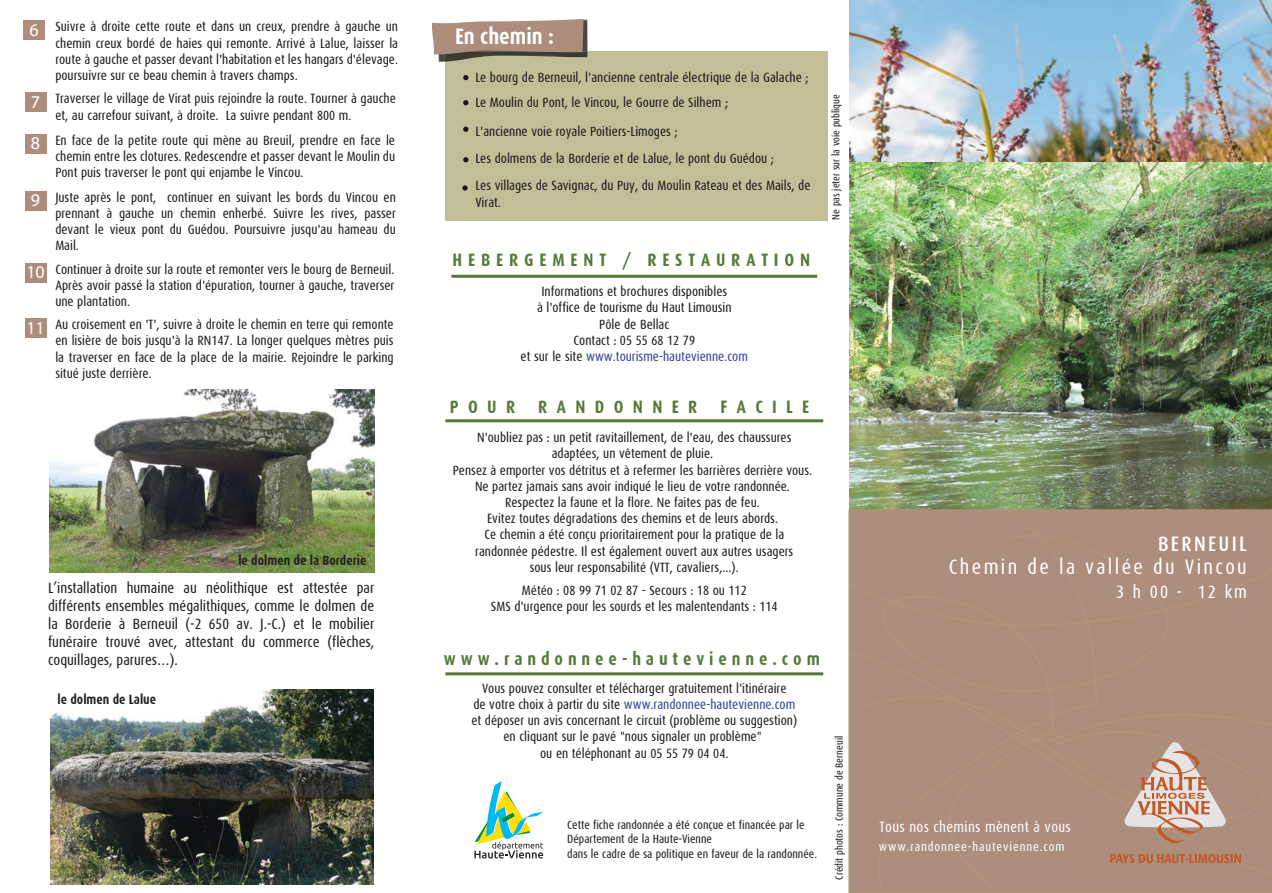
<style>
.page{position:relative;width:1272px;height:893px;background:#fff}
.page>*{position:absolute;margin:0;border:0;box-sizing:border-box;transform-origin:0 0}
.t1{font:700 22.5px "Dax Condensed";color:#fff}
.t2{font:21px "Dax Condensed";letter-spacing:.11em;color:#fff}
.t3{font:500 21px "Dax Condensed";letter-spacing:.11em;color:#fff}
.t4{font:700 18px "Dax Condensed";letter-spacing:.325em;color:#557937}
.t5{font:700 18px "Dax Condensed";letter-spacing:.27em;color:#557937}
.t6{font:700 18px "Dax Condensed";letter-spacing:.52em;color:#557937}
.t7{font:18px "Dax Condensed";color:#fff}
.t8{font:18px "Myriad";color:#fff}
.t9{font:15px/18px "Dax Condensed";color:#1a181c;text-align:justify}
.t10{font:15px "Dax Condensed";letter-spacing:.02em;color:#fff}
.t11{font:13.5px/16.2px "Dax Condensed";color:#1a181c;text-align:justify}
.t12{font:700 13.5px "Dax Condensed";color:#231f20}
.t13{font:12.75px "Dax Condensed";letter-spacing:.065em;color:#fff}
.t14{font:12px/14.4px "Dax Condensed";color:#1a181c}
.t15{font:10.5px "Dax Condensed";color:#1a181c}
.s1{color:#333e99}
</style>
<div class="page">
<img style="left:849px;top:0;width:422px;height:509px">
<svg style="left:474px;top:781px;width:69px;height:77px"></svg>
<div style="left:445px;top:51px;width:382px;height:170px;background:#c2be97"></div>
<svg style="left:463px;top:75px;width:5px;height:5px"></svg>
<svg style="left:463px;top:100px;width:5px;height:5px"></svg>
<svg style="left:463px;top:127px;width:5px;height:5px"></svg>
<svg style="left:463px;top:157px;width:5px;height:5px"></svg>
<svg style="left:462px;top:185px;width:5px;height:6px"></svg>
<hr style="left:451px;top:275px;width:366px;height:3px;background:#557937">
<hr style="left:445px;top:419px;width:378px;height:3px;background:#557937">
<hr style="left:445px;top:672px;width:378px;height:3px;background:#557937">
<img style="left:438px;top:20px;width:149px;height:42px">
<img style="left:445px;top:51px;width:142px;height:11px">
<svg style="left:432px;top:19px;width:151px;height:35px;background:#ac9181"></svg>
<div style="left:25px;top:93px;width:21px;height:19px;background:#ad8e7c"></div>
<div style="left:25px;top:134px;width:21px;height:19px;background:#ad8e7c"></div>
<div style="left:25px;top:191px;width:21px;height:19px;background:#ad8e7c"></div>
<div style="left:25px;top:263px;width:21px;height:19px;background:#ad8e7c"></div>
<div style="left:25px;top:318px;width:21px;height:20px;background:#ad8e7c"></div>
<div style="left:24px;top:21px;width:21px;height:19px;background:#ad8e7c"></div>
<img style="left:49px;top:389px;width:326px;height:183px">
<img style="left:50px;top:690px;width:324px;height:194px">
<div style="left:848px;top:509px;width:423px;height:384px;background:#ad8e7c"></div>
<svg style="left:1124px;top:742px;width:101px;height:102px;background:#c4a494"></svg>
<svg style="left:1110px;top:854px;width:130px;height:9px"></svg>
<h3 class="t8" style="left:30px;top:19px;width:11px">6</h3>
<p class="t11" style="left:55px;top:19px;width:344px">Suivre à droite cette route et dans un creux, prendre à gauche un chemin creux bordé de haies qui remonte. Arrivé à Lalue, laisser la route à gauche et passer devant l'habitation et les hangars d'élevage. poursuivre sur ce beau chemin à travers champs.</p>
<h3 class="t8" style="left:31px;top:91px;width:11px">7</h3>
<p class="t11" style="left:55px;top:91px;width:342px">Traverser le village de Virat puis rejoindre la route. Tourner à gauche et, au carrefour suivant, à droite. La suivre pendant 800 m.</p>
<h3 class="t8" style="left:31px;top:132px;width:11px">8</h3>
<p class="t11" style="left:55px;top:132px;width:341px">En face de la petite route qui mène au Breuil, prendre en face le chemin entre les clotures. Redescendre et passer devant le Moulin du Pont puis traverser le pont qui enjambe le Vincou.</p>
<h3 class="t8" style="left:31px;top:189px;width:11px">9</h3>
<p class="t11" style="left:55px;top:189px;width:342px">Juste après le pont, continuer en suivant les bords du Vincou en prennant à gauche un chemin enherbé. Suivre les rives, passer devant le vieux pont du Guédou. Poursuivre jusqu'au hameau du Mail.</p>
<h3 class="t8" style="left:26px;top:261px;width:20px">10</h3>
<p class="t11" style="left:55px;top:261px;width:340px">Continuer à droite sur la route et remonter vers le bourg de Berneuil.<br>Après avoir passé la station d'épuration, tourner à gauche, traverser une plantation.</p>
<h3 class="t8" style="left:26px;top:317px;width:20px">11</h3>
<p class="t11" style="left:55px;top:316px;width:340px">Au croisement en 'T', suivre à droite le chemin en terre qui remonte en lisière de bois jusqu'à la RN147. La longer quelques mètres puis la traverser en face de la place de la mairie. Rejoindre le parking situé juste derrière.</p>
<p class="t12" style="left:238px;top:552px;width:130px">le dolmen de la Borderie</p>
<p class="t9" style="left:48px;top:579px;width:328px">L’installation humaine au néolithique est attestée par différents ensembles mégalithiques, comme le dolmen de la Borderie à Berneuil (-2 650 av. J.-C.) et le mobilier funéraire trouvé avec, attestant du commerce (flèches, coquillages, parures…).</p>
<p class="t12" style="left:57px;top:692px;width:100px">le dolmen de Lalue</p>
<h1 class="t1" style="left:455px;top:23px;width:100px">En chemin :</h1>
<p class="t11" style="left:475px;top:69px;width:334px">Le bourg de Berneuil, l'ancienne centrale électrique de la Galache ;</p>
<p class="t11" style="left:475px;top:94px;width:254px">Le Moulin du Pont, le Vincou, le Gourre de Silhem ;</p>
<p class="t11" style="left:475px;top:123px;width:204px">L'ancienne voie royale Poitiers-Limoges ;</p>
<p class="t11" style="left:475px;top:151px;width:300px">Les dolmens de la Borderie et de Lalue, le pont du Guédou ;</p>
<p class="t11" style="left:475px;top:178px;width:336px">Les villages de Savignac, du Puy, du Moulin Rateau et des Mails, de<br>Virat.</p>
<h3 class="t4" style="left:452px;top:249px;width:359px">HEBERGEMENT / RESTAURATION</h3>
<p class="t11" style="left:520px;top:284px;width:229px;text-align:center">Informations et brochures disponibles<br>à l'office de tourisme du Haut Limousin<br>Pôle de Bellac<br>Contact : 05 55 68 12 79<br>et sur le site <span class="s1">www.tourisme-hautevienne.com</span></p>
<p class="t15" style="left:830px;top:220px;width:127px;rotate:-90deg">Ne pas jeter sur la voie publique</p>
<h3 class="t4" style="left:450px;top:396px;width:67px">POUR</h3>
<h3 class="t6" style="left:538px;top:396px;width:161px">RANDONNER</h3>
<h3 class="t4" style="left:720px;top:396px;width:90px">FACILE</h3>
<p class="t11" style="left:453px;top:430px;width:361px;text-align:center">N'oubliez pas : un petit ravitaillement, de l'eau, des chaussures adaptées, un vêtement de pluie.<br>Pensez à emporter vos détritus et à refermer les barrières derrière vous.<br>Ne partez jamais sans avoir indiqué le lieu de votre randonnée.<br>Respectez la faune et la flore. Ne faites pas de feu.<br>Evitez toutes dégradations des chemins et de leurs abords.<br>Ce chemin a été conçu prioritairement pour la pratique de la<br>randonnée pédestre. Il est également ouvert aux autres usagers<br>sous leur responsabilité (VTT, cavaliers,...).</p>
<p class="t11" style="left:491px;top:582px;width:288px;text-align:center">Météo : 08 99 71 02 87 - Secours : 18 ou 112<br>SMS d'urgence pour les sourds et les malentendants : 114</p>
<h3 class="t5" style="left:444px;top:648px;width:377px">www.randonnee-hautevienne.com</h3>
<p class="t11" style="left:471px;top:680px;width:327px;text-align:center">Vous pouvez consulter et télécharger gratuitement l'itinéraire<br>de votre choix à partir du site <span class="s1">www.randonnee-hautevienne.com </span>et déposer un avis concernant le circuit (problème ou suggestion) en cliquant sur le pavé "nous signaler un problème"<br>ou en téléphonant au 05 55 79 04 04.</p>
<p class="t14" style="left:567px;top:818px;width:251px">Cette fiche randonnée a été conçue et financée par le<br>Département de la Haute-Vienne<br>dans le cadre de sa politique en faveur de la randonnée.</p>
<p class="t15" style="left:833px;top:880px;width:145px;rotate:-90deg">Crédit photos : Commune de Berneuil</p>
<h2 class="t3" style="left:1157px;top:531px;width:90px">BERNEUIL</h2>
<h2 class="t2" style="left:948px;top:555px;width:299px">Chemin de la vallée du Vincou</h2>
<h3 class="t7" style="left:1116px;top:582px;width:132px">3 h 00 - 12 km</h3>
<p class="t10" style="left:879px;top:819px;width:193px">Tous nos chemins mènent à vous</p>
<p class="t13" style="left:878px;top:840px;width:187px">www.randonnee-hautevienne.com</p>
</div>
